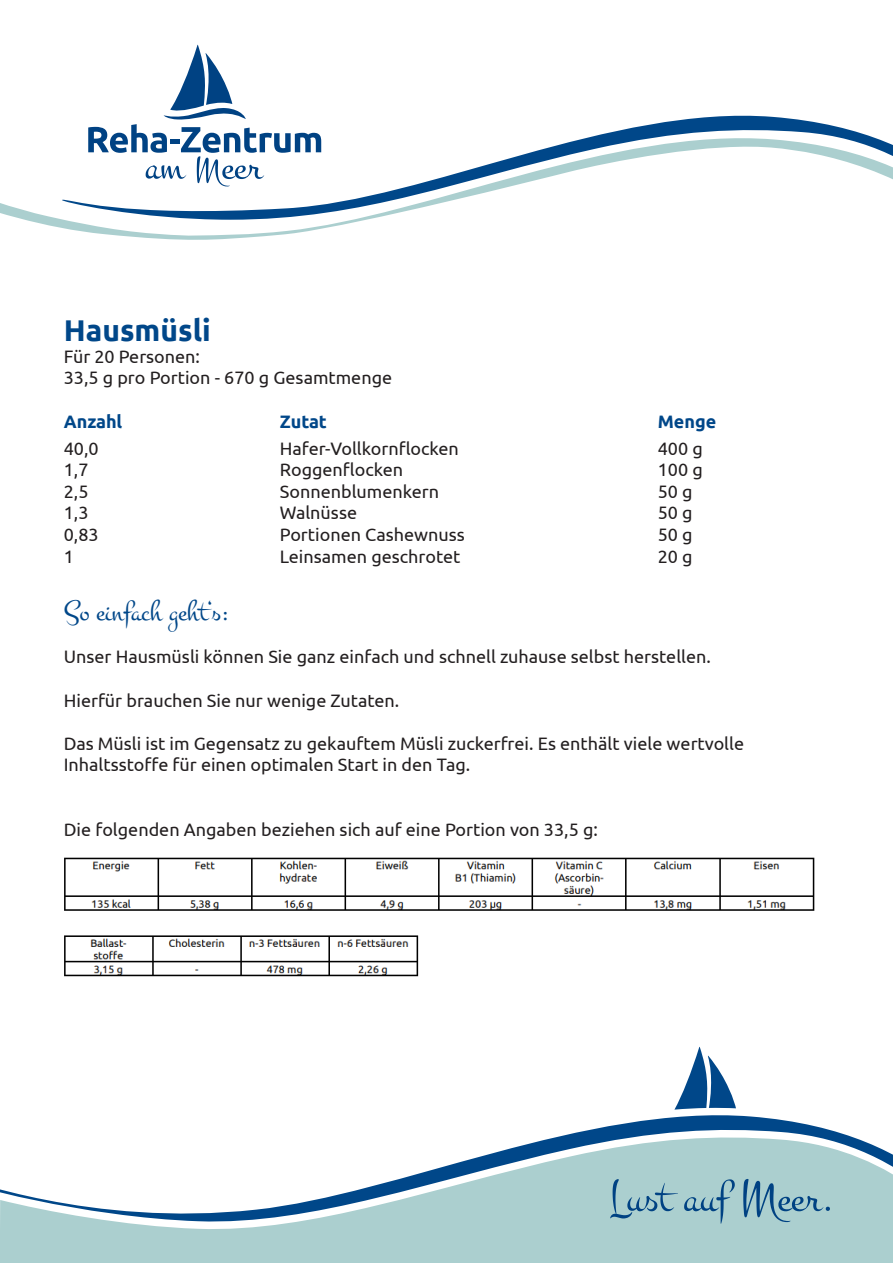
<style>
.page{position:relative;width:893px;height:1263px;background:#fff}
.page>*{position:absolute;margin:0;border:0;box-sizing:border-box;transform-origin:0 0}
.t1{font:30px "Montez";color:#004789}
.t2{font:700 30px "Ubuntu";color:#004789}
.t3{font:18px/21.6px "Ubuntu";color:#231f20}
.t4{font:700 18px "Ubuntu";color:#004789}
</style>
<div class="page">
<svg style="left:678px;top:1047px;width:57px;height:56px"></svg>
<div style="left:0;top:1247px;width:893px;height:16px;background:#abcfcf"></div>
<svg style="left:0;top:1103px;width:893px;height:144px"></svg>
<svg style="left:0;top:115px;width:893px;height:125px"></svg>
<svg style="left:88px;top:45px;width:233px;height:141px"></svg>
<svg style="left:610px;top:1179px;width:68px;height:39px"></svg>
<svg style="left:684px;top:1179px;width:51px;height:44px"></svg>
<svg style="left:743px;top:1179px;width:87px;height:43px"></svg>
<img style="left:64px;top:857px;width:751px;height:120px">
<p class="t2" style="left:64px;top:312px;width:149px">Hausmüsli</p>
<p class="t3" style="left:64px;top:345px;width:138px">Für 20 Personen:</p>
<p class="t3" style="left:64px;top:367px;width:330px">33,5 g pro Portion - 670 g Gesamtmenge</p>
<p class="t4" style="left:64px;top:410px;width:60px">Anzahl</p>
<p class="t4" style="left:280px;top:410px;width:49px">Zutat</p>
<p class="t4" style="left:658px;top:410px;width:60px">Menge</p>
<p class="t3" style="left:64px;top:437px;width:36px">40,0</p>
<p class="t3" style="left:280px;top:437px;width:181px">Hafer-Vollkornflocken</p>
<p class="t3" style="left:658px;top:437px;width:47px">400 g</p>
<p class="t3" style="left:64px;top:458px;width:26px">1,7</p>
<p class="t3" style="left:280px;top:458px;width:125px">Roggenflocken</p>
<p class="t3" style="left:658px;top:458px;width:47px">100 g</p>
<p class="t3" style="left:64px;top:480px;width:26px">2,5</p>
<p class="t3" style="left:280px;top:480px;width:161px">Sonnenblumenkern</p>
<p class="t3" style="left:658px;top:480px;width:36px">50 g</p>
<p class="t3" style="left:64px;top:502px;width:26px">1,3</p>
<p class="t3" style="left:280px;top:502px;width:79px">Walnüsse</p>
<p class="t3" style="left:658px;top:502px;width:36px">50 g</p>
<p class="t3" style="left:64px;top:523px;width:36px">0,83</p>
<p class="t3" style="left:280px;top:523px;width:187px">Portionen Cashewnuss</p>
<p class="t3" style="left:658px;top:523px;width:36px">50 g</p>
<p class="t3" style="left:64px;top:545px;width:12px">1</p>
<p class="t3" style="left:280px;top:545px;width:182px">Leinsamen geschrotet</p>
<p class="t3" style="left:658px;top:545px;width:36px">20 g</p>
<p class="t1" style="left:64px;top:593px;width:168px">So einfach geht‘s:</p>
<p class="t3" style="left:64px;top:646px;width:649px">Unser Hausmüsli können Sie ganz einfach und schnell zuhause selbst herstellen.</p>
<p class="t3" style="left:64px;top:689px;width:337px">Hierfür brauchen Sie nur wenige Zutaten.</p>
<p class="t3" style="left:64px;top:732px;width:682px">Das Müsli ist im Gegensatz zu gekauftem Müsli zuckerfrei. Es enthält viele wertvolle<br>Inhaltsstoffe für einen optimalen Start in den Tag.</p>
<p class="t3" style="left:64px;top:818px;width:536px">Die folgenden Angaben beziehen sich auf eine Portion von 33,5 g:</p>
</div>
